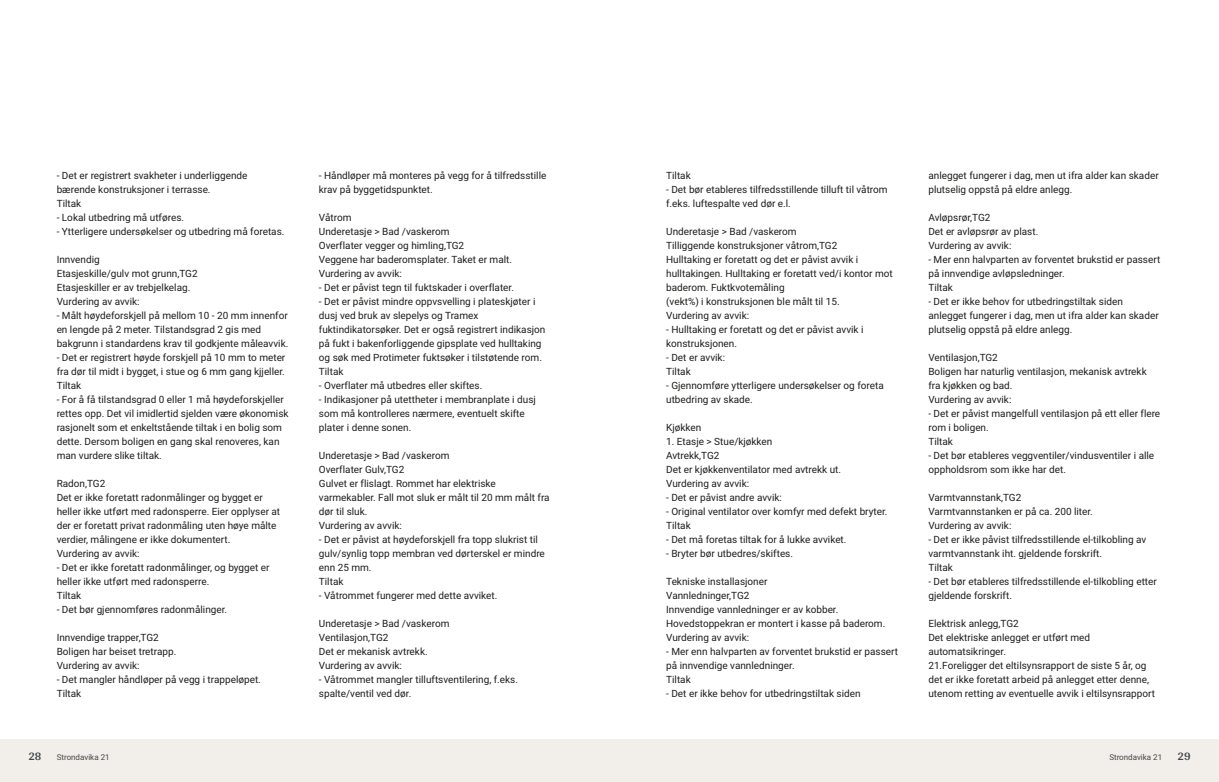
<style>
.page{position:relative;width:1219px;height:782px;background:#fff}
.page>*{position:absolute;margin:0;border:0;box-sizing:border-box;transform-origin:0 0}
.t1{font:700 12px "Arya";color:#414749}
.t2{font:10px/14px "Roboto Vitec";color:#1d1d1b}
.t3{font:8px "Roboto Vitec";color:#414749}
</style>
<div class="page">
<div style="left:0;top:739px;width:612px;height:42px;background:#f2eeea"></div>
<div style="left:607px;top:739px;width:612px;height:42px;background:#f2eeea"></div>
<p class="t2" style="left:57px;top:167px;width:229px">‑ Det er registrert svakheter i underliggende bærende konstruksjoner i terrasse.<br>Tiltak<br>‑ Lokal utbedring må utføres.<br>‑ Ytterligere undersøkelser og utbedring må foretas.</p>
<p class="t2" style="left:57px;top:251px;width:233px">Innvendig<br>Etasjeskille/ gulv mot grunn,TG2<br>Etasjeskiller er av trebjelkelag.<br>Vurdering av avvik:<br>‑ Målt høydeforskjell på mellom 10 ‑ 20 mm innenfor en lengde på 2 meter. Tilstandsgrad 2 gis med bakgrunn i standardens krav til godkjente måleavvik. ‑ Det er registrert høyde forskjell på 10 mm to meter fra dør til midt i bygget, i stue og 6 mm gang kjjeller.<br>Tiltak<br>‑ For å få tilstandsgrad 0 eller 1 må høydeforskjeller rettes opp. Det vil imidlertid sjelden være økonomisk rasjonelt som et enkeltstående tiltak i en bolig som dette. Dersom boligen en gang skal renoveres, kan man vurdere slike tiltak.</p>
<p class="t2" style="left:57px;top:475px;width:225px">Radon,TG2<br>Det er ikke foretatt radonmålinger og bygget er heller ikke utført med radonsperre. Eier opplyser at der er foretatt privat radonmåling uten høye målte verdier, målingene er ikke dokumentert.<br>Vurdering av avvik:<br>‑ Det er ikke foretatt radonmålinger, og bygget er heller ikke utført med radonsperre.<br>Tiltak<br>‑ Det bør gjennomføres radonmålinger.</p>
<p class="t2" style="left:57px;top:629px;width:206px">Innvendige trapper,TG2<br>Boligen har beiset tretrapp.<br>Vurdering av avvik:<br>‑ Det mangler håndløper på vegg i trappeløpet.<br>Tiltak</p>
<p class="t1" style="left:28px;top:749px;width:15px">28</p>
<p class="t3" style="left:57px;top:751px;width:54px">Strondavika 21</p>
<p class="t2" style="left:319px;top:167px;width:229px">‑ Håndløper må monteres på vegg for å tilfredsstille krav på byggetidspunktet.</p>
<p class="t2" style="left:319px;top:209px;width:228px">Våtrom<br>Underetasje &gt; Bad / vaskerom<br>Overflater vegger og himling,TG2<br>Veggene har baderomsplater. Taket er malt.<br>Vurdering av avvik:<br>‑ Det er påvist tegn til fuktskader i overflater.<br>‑ Det er påvist mindre oppvsvelling i plateskjøter i dusj ved bruk av slepelys og Tramex fuktindikatorsøker. Det er også registrert indikasjon på fukt i bakenforliggende gipsplate ved hulltaking og søk med Protimeter fuktsøker i tilstøtende rom.<br>Tiltak<br>‑ Overflater må utbedres eller skiftes.<br>‑ Indikasjoner på utettheter i membranplate i dusj som må kontrolleres nærmere, eventuelt skifte plater i denne sonen.</p>
<p class="t2" style="left:319px;top:447px;width:232px">Underetasje &gt; Bad / vaskerom<br>Overflater Gulv,TG2<br>Gulvet er flislagt. Rommet har elektriske varmekabler. Fall mot sluk er målt til 20 mm målt fra dør til sluk.<br>Vurdering av avvik:<br>‑ Det er påvist at høydeforskjell fra topp slukrist til gulv/ synlig topp membran ved dørterskel er mindre enn 25 mm.<br>Tiltak<br>‑ Våtrommet fungerer med dette avviket.</p>
<p class="t2" style="left:319px;top:615px;width:201px">Underetasje &gt; Bad / vaskerom<br>Ventilasjon,TG2<br>Det er mekanisk avtrekk.<br>Vurdering av avvik:<br>‑ Våtrommet mangler tilluftsventilering, f.eks. spalte/ ventil ved dør.</p>
<p class="t2" style="left:666px;top:167px;width:223px">Tiltak<br>‑ Det bør etableres tilfredsstillende tilluft til våtrom f.eks. luftespalte ved dør e.l.</p>
<p class="t2" style="left:666px;top:223px;width:228px">Underetasje &gt; Bad / vaskerom<br>Tilliggende konstruksjoner våtrom,TG2<br>Hulltaking er foretatt og det er påvist avvik i hulltakingen. Hulltaking er foretatt ved/ i kontor mot baderom. Fuktkvotemåling<br>(vekt%) i konstruksjonen ble målt til 15.<br>Vurdering av avvik:<br>‑ Hulltaking er foretatt og det er påvist avvik i konstruksjonen.<br>‑ Det er avvik:<br>Tiltak<br>‑ Gjennomføre ytterligere undersøkelser og foreta utbedring av skade.</p>
<p class="t2" style="left:666px;top:419px;width:37px">Kjøkken</p>
<p class="t2" style="left:666px;top:433px;width:223px">1. Etasje &gt; Stue/ kjøkken<br>Avtrekk,TG2<br>Det er kjøkkenventilator med avtrekk ut.<br>Vurdering av avvik:<br>‑ Det er påvist andre avvik:<br>‑ Original ventilator over komfyr med defekt bryter.<br>Tiltak<br>‑ Det må foretas tiltak for å lukke avviket.<br>‑ Bryter bør utbedres/ skiftes.</p>
<p class="t2" style="left:666px;top:573px;width:233px">Tekniske installasjoner<br>Vannledninger,TG2<br>Innvendige vannledninger er av kobber.<br>Hovedstoppekran er montert i kasse på baderom.<br>Vurdering av avvik:<br>‑ Mer enn halvparten av forventet brukstid er passert på innvendige vannledninger.<br>Tiltak<br>‑ Det er ikke behov for utbedringstiltak siden</p>
<p class="t2" style="left:928px;top:167px;width:232px">anlegget fungerer i dag, men ut ifra alder kan skader plutselig oppstå på eldre anlegg.</p>
<p class="t2" style="left:928px;top:209px;width:233px">Avløpsrør,TG2<br>Det er avløpsrør av plast.<br>Vurdering av avvik:<br>‑ Mer enn halvparten av forventet brukstid er passert på innvendige avløpsledninger.<br>Tiltak<br>‑ Det er ikke behov for utbedringstiltak siden anlegget fungerer i dag, men ut ifra alder kan skader plutselig oppstå på eldre anlegg.</p>
<p class="t2" style="left:928px;top:349px;width:233px">Ventilasjon,TG2<br>Boligen har naturlig ventilasjon, mekanisk avtrekk fra kjøkken og bad.<br>Vurdering av avvik:<br>‑ Det er påvist mangelfull ventilasjon på ett eller flere rom i boligen.<br>Tiltak<br>‑ Det bør etableres veggventiler/ vindusventiler i alle oppholdsrom som ikke har det.</p>
<p class="t2" style="left:928px;top:489px;width:230px">Varmtvannstank,TG2<br>Varmtvannstanken er på ca. 200 liter.<br>Vurdering av avvik:<br>‑ Det er ikke påvist tilfredsstillende el‑tilkobling av varmtvannstank iht. gjeldende forskrift.<br>Tiltak<br>‑ Det bør etableres tilfredsstillende el‑tilkobling etter gjeldende forskrift.</p>
<p class="t2" style="left:928px;top:615px;width:228px">Elektrisk anlegg,TG2<br>Det elektriske anlegget er utført med automatsikringer.<br>21.Foreligger det eltilsynsrapport de siste 5 år, og det er ikke foretatt arbeid på anlegget etter denne, utenom retting av eventuelle avvik i eltilsynsrapport</p>
<p class="t3" style="left:1109px;top:751px;width:54px">Strondavika 21</p>
<p class="t1" style="left:1177px;top:749px;width:15px">29</p>
</div>
